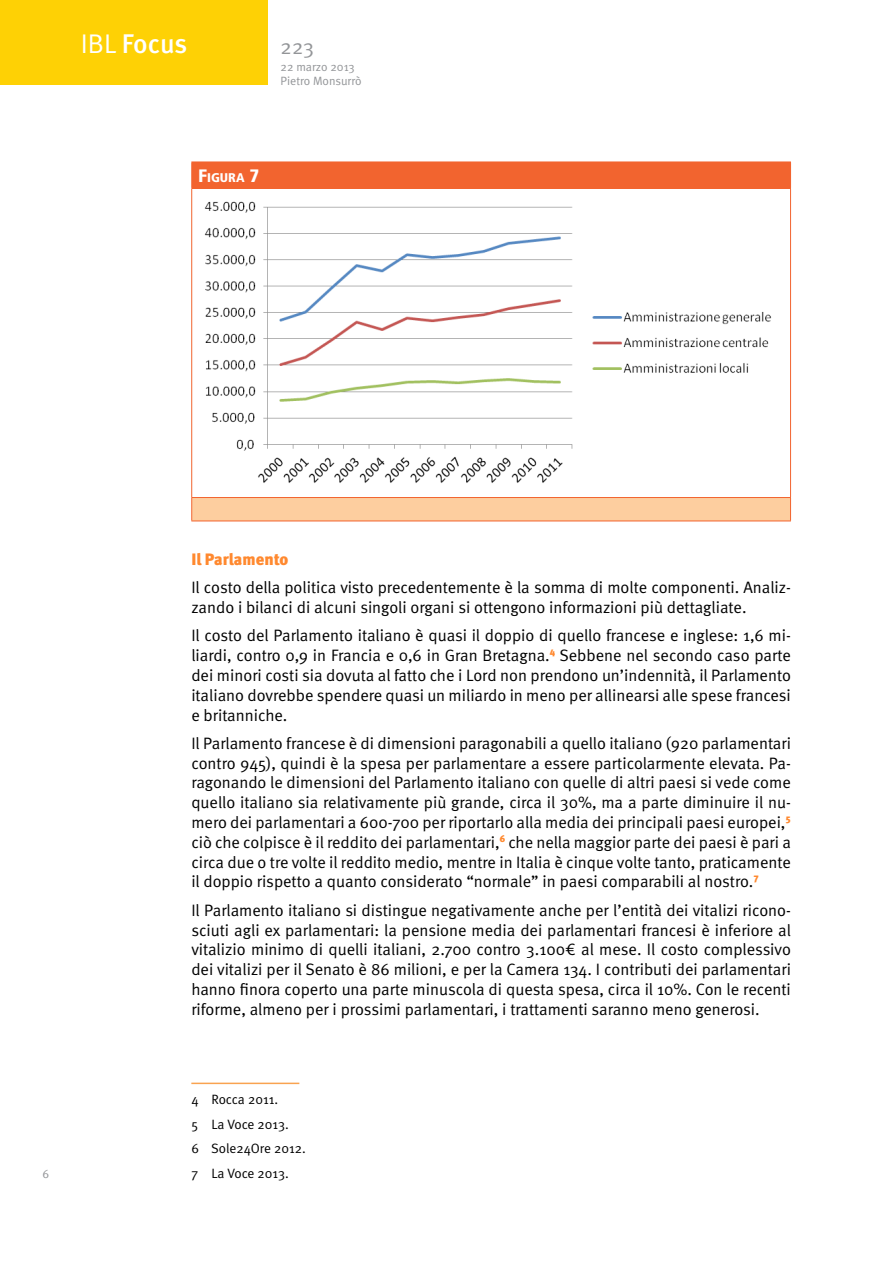
<style>
.page{position:relative;width:893px;height:1263px;background:#fff}
.page>*{position:absolute;margin:0;border:0;box-sizing:border-box;transform-origin:0 0}
.t1{font:500 27px "Meta";letter-spacing:-.005em;color:#fff}
.t2{font:21px "Meta Normal";color:#939598}
.Body{font:16.5px/19.8px "Meta Normal";color:#000;text-align:justify}
.Paragraph_1{font:16.5px "Meta Black LF";color:#ff892f}
.Footnote{font:13.5px "Meta Normal";color:#000}
.Dida_Number{font:900 condensed 12.6px "Frutiger LT Std";color:#fff;scale:1.05 1}
.t3{font:12px "Meta Normal";color:#939598}
.s1{font-family:"Meta Normal";font-weight:400}
.s2{font-size:18px}
</style>
<div class="page">
<div style="left:0;top:0;width:268px;height:85px;background:#fed105"></div>
<div style="left:192px;top:162px;width:598px;height:26px;background:#f2642f"></div>
<div style="left:192px;top:497px;width:598px;height:24px;background:#fdce9f"></div>
<hr style="left:191px;top:188px;width:600px;height:1px;background:#f2642f">
<hr style="left:191px;top:497px;width:600px;height:1px;background:#f2642f">
<svg style="left:191px;top:162px;width:1px;height:26px"></svg>
<svg style="left:790px;top:162px;width:1px;height:26px"></svg>
<hr style="left:191px;top:189px;width:1px;height:308px;background:#f2642f">
<hr style="left:790px;top:189px;width:1px;height:308px;background:#f2642f">
<svg style="left:191px;top:498px;width:1px;height:23px"></svg>
<svg style="left:790px;top:498px;width:1px;height:23px"></svg>
<hr style="left:191px;top:521px;width:600px;height:1px;background:#f2642f">
<img style="left:204px;top:201px;width:568px;height:282px">
<hr style="left:191px;top:1082px;width:108px;height:2px;background:#f9a350">
<h1 class="t1" style="left:81px;top:27px;width:108px"><span class="s1">IBL</span> Focus</h1>
<p class="t2" style="left:281px;top:34px;width:35px">223</p>
<p class="t3" style="left:281px;top:60px;width:76px">22 marzo 2013</p>
<p class="t3" style="left:281px;top:74px;width:82px">Pietro Monsurrò</p>
<p class="Dida_Number" style="left:198px;top:170px;width:60px"><span class="s2">F</span>IGURA <span class="s2">7</span></p>
<p class="t3" style="left:43px;top:1167px;width:8px">6</p>
<p class="Paragraph_1" style="left:191px;top:549px;width:99px">Il Parlamento</p>
<p class="Body" style="left:191px;top:577px;width:601px">Il costo della politica visto precedentemente è la somma di molte componenti. Analiz&shy;zando i bilanci di alcuni singoli organi si ottengono informazioni più dettagliate.</p>
<p class="Body" style="left:191px;top:625px;width:601px">Il costo del Parlamento italiano è quasi il doppio di quello francese e inglese: 1,6 mi&shy;liardi, contro 0,9 in Francia e 0,6 in Gran Bretagna.<sup>4</sup> Sebbene nel secondo caso parte dei minori costi sia dovuta al fatto che i Lord non prendono un’indennità, il Parlamento italiano dovrebbe spendere quasi un miliardo in meno per allinearsi alle spese francesi e britanniche.</p>
<p class="Body" style="left:191px;top:733px;width:601px">Il Parlamento francese è di dimensioni paragonabili a quello italiano (920 parlamentari contro 945), quindi è la spesa per parlamentare a essere particolarmente elevata. Pa&shy;ragonando le dimensioni del Parlamento italiano con quelle di altri paesi si vede come quello italiano sia relativamente più grande, circa il 30%, ma a parte diminuire il nu&shy;mero dei parlamentari a 600-700 per riportarlo alla media dei principali paesi europei,<sup>5 </sup>ciò che colpisce è il reddito dei parlamentari,<sup>6</sup> che nella maggior parte dei paesi è pari a circa due o tre volte il reddito medio, mentre in Italia è cinque volte tanto, praticamente il doppio rispetto a quanto considerato “normale” in paesi comparabili al nostro.<sup>7</sup></p>
<p class="Body" style="left:191px;top:900px;width:601px">Il Parlamento italiano si distingue negativamente anche per l’entità dei vitalizi ricono&shy;sciuti agli ex parlamentari: la pensione media dei parlamentari francesi è inferiore al vitalizio minimo di quelli italiani, 2.700 contro 3.100€ al mese. Il costo complessivo dei vitalizi per il Senato è 86 milioni, e per la Camera 134. I contributi dei parlamentari hanno finora coperto una parte minuscola di questa spesa, circa il 10%. Con le recenti riforme, almeno per i prossimi parlamentari, i trattamenti saranno meno generosi.</p>
<p class="Footnote" style="left:191px;top:1091px;width:88px">4 Rocca 2011.</p>
<p class="Footnote" style="left:191px;top:1116px;width:99px">5 La Voce 2013.</p>
<p class="Footnote" style="left:191px;top:1141px;width:116px">6 Sole24Ore 2012.</p>
<p class="Footnote" style="left:191px;top:1165px;width:99px">7 La Voce 2013.</p>
</div>
